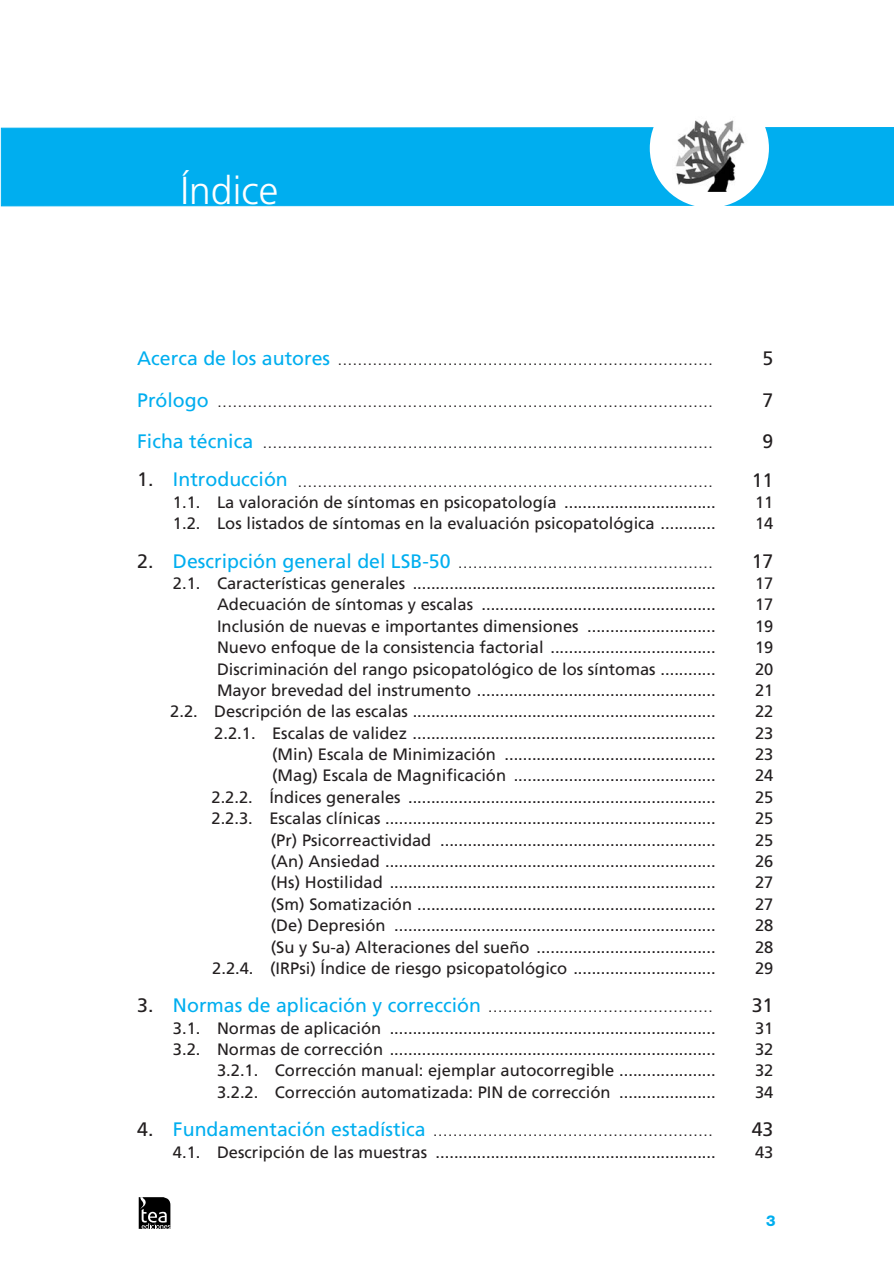
<style>
.page{position:relative;width:894px;height:1265px;background:#fff}
.page>*{position:absolute;margin:0;border:0;box-sizing:border-box;transform-origin:0 0}
.t1{font:300 39px "Frutiger";color:#fff}
.t2{font:19.5px "Frutiger";color:#231f20}
.t3{font:300 18px "Frutiger";color:#231f20}
.t4{font:16.5px "Frutiger";color:#231f20}
.t5{font:800 15px "Helvetica Neue";color:#00aeef}
.s1{font-weight:400;font-size:19.5px;color:#00aeef}
.s2{font-weight:400;font-size:19.5px}
.s3{font-size:18px;color:#fff}
.s4{color:#fff}
</style>
<div class="page">
<svg style="left:139px;top:1197px;width:31px;height:32px"></svg>
<div style="left:1px;top:127px;width:892px;height:80px;background:#00aeef"></div>
<div style="left:649px;top:89px;width:119px;height:119px;background:#fff;border-radius:50%"></div>
<img style="left:675px;top:120px;width:70px;height:71px">
<h1 class="t1" style="left:180px;top:169px;width:99px">Índice</h1>
<p class="t3" style="left:137px;top:349px;width:577px"><span class="s1">Acerca de los autores</span> ...........................................................................</p>
<p class="t2" style="left:762px;top:347px;width:12px">5</p>
<p class="t3" style="left:137px;top:390px;width:577px"><span class="s1">Prólogo</span> ...................................................................................................</p>
<p class="t2" style="left:762px;top:388px;width:12px">7</p>
<p class="t3" style="left:137px;top:432px;width:577px"><span class="s1">Ficha técnica</span> ..........................................................................................</p>
<p class="t2" style="left:762px;top:430px;width:12px">9</p>
<p class="t3" style="left:137px;top:470px;width:577px"><span class="s2">1.</span> <span class="s1">Introducción</span> ...................................................................................</p>
<p class="t2" style="left:751px;top:468px;width:23px">11</p>
<p class="t4" style="left:173px;top:492px;width:544px">1.1. La valoración de síntomas en psicopatología .................................</p>
<p class="t4" style="left:754px;top:492px;width:20px">11</p>
<p class="t4" style="left:173px;top:514px;width:544px">1.2. Los listados de síntomas en la evaluación psicopatológica ............</p>
<p class="t4" style="left:754px;top:514px;width:20px">14</p>
<p class="t3" style="left:137px;top:551px;width:577px"><span class="s2">2.</span> <span class="s1">Descripción general del LSB-50</span> ...................................................</p>
<p class="t2" style="left:751px;top:549px;width:23px">17</p>
<p class="t4" style="left:173px;top:574px;width:544px">2.1. Características generales ..................................................................</p>
<p class="t4" style="left:754px;top:574px;width:20px">17</p>
<p class="t4" style="left:217px;top:595px;width:500px">Adecuación de síntomas y escalas ...................................................</p>
<p class="t4" style="left:754px;top:595px;width:20px">17</p>
<p class="t4" style="left:217px;top:616px;width:500px">Inclusión de nuevas e importantes dimensiones ............................</p>
<p class="t4" style="left:754px;top:616px;width:20px">19</p>
<p class="t4" style="left:217px;top:638px;width:500px">Nuevo enfoque de la consistencia factorial ....................................</p>
<p class="t4" style="left:754px;top:638px;width:20px">19</p>
<p class="t4" style="left:217px;top:659px;width:500px">Discriminación del rango psicopatológico de los síntomas ............</p>
<p class="t4" style="left:754px;top:659px;width:20px">20</p>
<p class="t4" style="left:217px;top:680px;width:500px">Mayor brevedad del instrumento ....................................................</p>
<p class="t4" style="left:754px;top:680px;width:20px">21</p>
<p class="t4" style="left:137px;top:702px;width:579px"><span class="s3">2.</span> 2.2. Descripción de las escalas ..................................................................</p>
<p class="t4" style="left:754px;top:702px;width:20px">22</p>
<p class="t4" style="left:214px;top:723px;width:502px">2.2.1. Escalas de validez ..................................................................</p>
<p class="t4" style="left:754px;top:723px;width:20px">23</p>
<p class="t4" style="left:272px;top:745px;width:445px">(Min) Escala de Minimización ..............................................</p>
<p class="t4" style="left:754px;top:745px;width:20px">23</p>
<p class="t4" style="left:272px;top:766px;width:445px">(Mag) Escala de Magnificación ............................................</p>
<p class="t4" style="left:754px;top:766px;width:20px">24</p>
<p class="t4" style="left:137px;top:787px;width:579px"><span class="s4">2. 2.2.</span> 2.2.2. Índices generales ...................................................................</p>
<p class="t4" style="left:754px;top:787px;width:20px">25</p>
<p class="t4" style="left:137px;top:809px;width:579px"><span class="s4">2. 2.2.</span> 2.2.3. Escalas clínicas ........................................................................</p>
<p class="t4" style="left:754px;top:809px;width:20px">25</p>
<p class="t4" style="left:271px;top:830px;width:446px">(Pr) Psicorreactividad ............................................................</p>
<p class="t4" style="left:754px;top:830px;width:20px">25</p>
<p class="t4" style="left:271px;top:851px;width:446px">(An) Ansiedad ........................................................................</p>
<p class="t4" style="left:754px;top:851px;width:20px">26</p>
<p class="t4" style="left:271px;top:873px;width:446px">(Hs) Hostilidad .......................................................................</p>
<p class="t4" style="left:754px;top:873px;width:20px">27</p>
<p class="t4" style="left:271px;top:894px;width:446px">(Sm) Somatización .................................................................</p>
<p class="t4" style="left:754px;top:894px;width:20px">27</p>
<p class="t4" style="left:271px;top:916px;width:446px">(De) Depresión ......................................................................</p>
<p class="t4" style="left:754px;top:916px;width:20px">28</p>
<p class="t4" style="left:271px;top:937px;width:446px">(Su y Su-a) Alteraciones del sueño .......................................</p>
<p class="t4" style="left:754px;top:937px;width:20px">28</p>
<p class="t4" style="left:212px;top:958px;width:504px">2.2.4. (IRPsi) Índice de riesgo psicopatológico ...............................</p>
<p class="t4" style="left:754px;top:958px;width:20px">29</p>
<p class="t3" style="left:137px;top:996px;width:577px"><span class="s2">3.</span> <span class="s1">Normas de aplicación y corrección</span> .............................................</p>
<p class="t2" style="left:751px;top:994px;width:23px">31</p>
<p class="t4" style="left:173px;top:1018px;width:544px">3.1. Normas de aplicación .......................................................................</p>
<p class="t4" style="left:754px;top:1018px;width:20px">31</p>
<p class="t4" style="left:173px;top:1039px;width:544px">3.2. Normas de corrección .......................................................................</p>
<p class="t4" style="left:754px;top:1039px;width:20px">32</p>
<p class="t4" style="left:217px;top:1061px;width:500px">3.2.1. Corrección manual: ejemplar autocorregible .....................</p>
<p class="t4" style="left:754px;top:1061px;width:20px">32</p>
<p class="t4" style="left:217px;top:1082px;width:500px">3.2.2. Corrección automatizada: PIN de corrección .....................</p>
<p class="t4" style="left:754px;top:1082px;width:20px">34</p>
<p class="t3" style="left:137px;top:1120px;width:577px"><span class="s2">4.</span> <span class="s1">Fundamentación estadística</span> ........................................................</p>
<p class="t2" style="left:751px;top:1118px;width:23px">43</p>
<p class="t4" style="left:173px;top:1142px;width:544px">4.1. Descripción de las muestras .............................................................</p>
<p class="t4" style="left:754px;top:1142px;width:20px">43</p>
<p class="t5" style="left:765px;top:1211px;width:11px">3</p>
</div>
